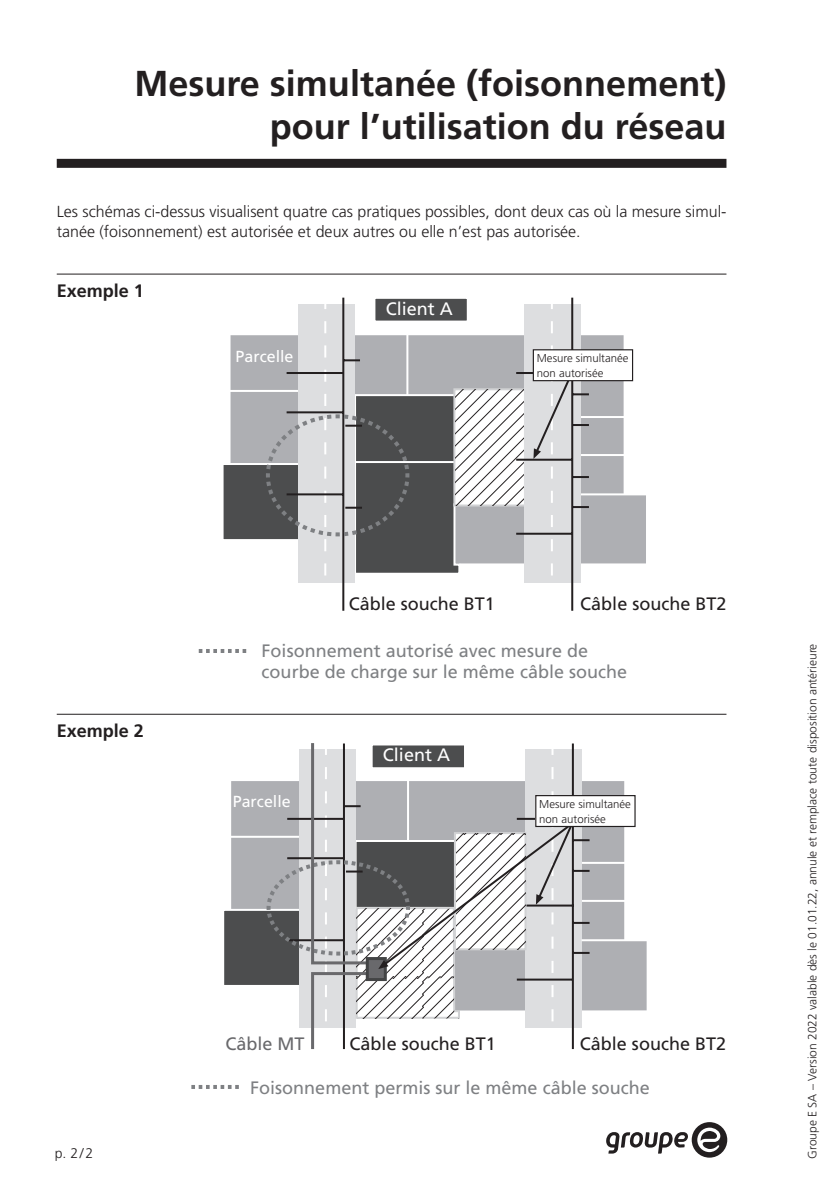
<style>
.page{position:relative;width:840px;height:1191px;background:#fff}
.page>*{position:absolute;margin:0;border:0;box-sizing:border-box;transform-origin:0 0}
.t1{font:700 36px/43.2px "Frutiger LT Pro";color:#231f20;text-align:right}
.t2{font:18px/21.6px "Frutiger LT Pro";color:#7e8083}
.t3{font:18px "Frutiger LT Pro";color:#231f20}
.t4{font:700 18px "Frutiger LT Pro";color:#231f20}
.t5{font:18px "Frutiger LT Pro";color:#fff}
.t6{font:18px "Frutiger LT Pro";color:#69696c}
.t7{font:300 16px/20px "Frutiger LT Std";color:#231f20}
.t8{font:16px "Frutiger LT Pro";color:#fff}
.t9{font:300 14px "Frutiger LT Std";color:#231f20}
.t10{font:300 12px "Frutiger LT Std";color:#231f20}
.t11{font:300 11.4px/15.2px "Frutiger LT Std";color:#231f20}
</style>
<div class="page">
<svg style="left:606px;top:1122px;width:120px;height:35px"></svg>
<div style="left:57px;top:159px;width:669px;height:9px;background:#231f20"></div>
<svg style="left:230px;top:335px;width:415px;height:229px;fill:#aeafb3"></svg>
<hr style="left:225px;top:390px;width:83px;height:2px;background:#fff">
<div style="left:221px;top:463px;width:107px;height:78px;background:#4c4d4e;border:2px solid #fff"></div>
<hr style="left:342px;top:298px;width:2px;height:313px;background:#231f20">
<svg style="left:263px;top:297px;width:261px;height:303px"></svg>
<hr style="left:576px;top:416px;width:57px;height:2px;background:#fff">
<hr style="left:576px;top:454px;width:57px;height:2px;background:#fff">
<hr style="left:576px;top:493px;width:71px;height:2px;background:#fff">
<div style="left:524px;top:304px;width:56px;height:278px;background:#dddee0"></div>
<hr style="left:516px;top:372px;width:56px;height:2px;background:#231f20">
<hr style="left:516px;top:459px;width:56px;height:2px;background:#231f20">
<hr style="left:571px;top:298px;width:2px;height:313px;background:#231f20">
<hr style="left:516px;top:533px;width:56px;height:2px;background:#231f20">
<hr style="left:406px;top:333px;width:2px;height:62px;background:#fff">
<div style="left:374px;top:298px;width:93px;height:23px;background:#4c4d4e"></div>
<div style="left:373px;top:297px;width:95px;height:25px;border:2px solid #fff"></div>
<svg style="left:199px;top:649px;width:47px;height:4px"></svg>
<svg style="left:533px;top:297px;width:55px;height:303px"></svg>
<div style="left:533px;top:350px;width:99px;height:31px;background:#fff"></div>
<div style="left:532px;top:349px;width:100px;height:32px;border:1px solid #231f20"></div>
<svg style="left:231px;top:781px;width:415px;height:230px;fill:#aeafb3"></svg>
<hr style="left:226px;top:835px;width:83px;height:2px;background:#fff">
<svg style="left:224px;top:861px;width:412px;height:127px;background:#9fa0a3"></svg>
<hr style="left:581px;top:939px;width:83px;height:2px;background:#fff">
<svg style="left:191px;top:1085px;width:48px;height:4px"></svg>
<svg style="left:264px;top:743px;width:325px;height:307px"></svg>
<div style="left:535px;top:795px;width:99px;height:31px;background:#fff"></div>
<div style="left:535px;top:795px;width:100px;height:32px;border:1px solid #231f20"></div>
<hr style="left:57px;top:713px;width:669px;height:1px;background:#231f20">
<hr style="left:57px;top:273px;width:669px;height:1px;background:#231f20">
<h1 class="t1" style="left:134px;top:62px;width:593px">Mesure simultanée (foisonnement) pour l’utilisation du réseau</h1>
<p class="t7" style="left:57px;top:202px;width:671px">Les schémas ci-dessus visualisent quatre cas pratiques possibles, dont deux cas où la mesure simul&shy;tanée (foisonnement) est autorisée et deux autres ou elle n’est pas autorisée.</p>
<p class="t4" style="left:57px;top:280px;width:89px">Exemple 1</p>
<p class="t8" style="left:235px;top:347px;width:59px">Parcelle</p>
<p class="t5" style="left:385px;top:298px;width:69px">Client A</p>
<p class="t11" style="left:536px;top:350px;width:93px">Mesure simultanée non autorisée</p>
<p class="t4" style="left:57px;top:720px;width:89px">Exemple 2</p>
<p class="t9" style="left:55px;top:1144px;width:40px">p. 2/2</p>
<p class="t3" style="left:348px;top:593px;width:148px">Câble souche BT1</p>
<p class="t3" style="left:580px;top:593px;width:148px">Câble souche BT2</p>
<p class="t2" style="left:261px;top:639px;width:367px">Foisonnement autorisé avec mesure de courbe de charge sur le même câble souche</p>
<p class="t5" style="left:383px;top:744px;width:69px">Client A</p>
<p class="t8" style="left:233px;top:791px;width:59px">Parcelle</p>
<p class="t11" style="left:539px;top:796px;width:93px">Mesure simultanée non autorisée</p>
<p class="t6" style="left:225px;top:1032px;width:81px">Câble MT</p>
<p class="t3" style="left:349px;top:1032px;width:148px">Câble souche BT1</p>
<p class="t3" style="left:579px;top:1032px;width:148px">Câble souche BT2</p>
<p class="t2" style="left:250px;top:1076px;width:401px">Foisonnement permis sur le même câble souche</p>
<p class="t10" style="left:805px;top:1158px;width:516px;rotate:-90deg">Groupe E SA – Version 2022 valable dès le 01.01.22, annule et remplace toute disposition antérieure</p>
</div>
